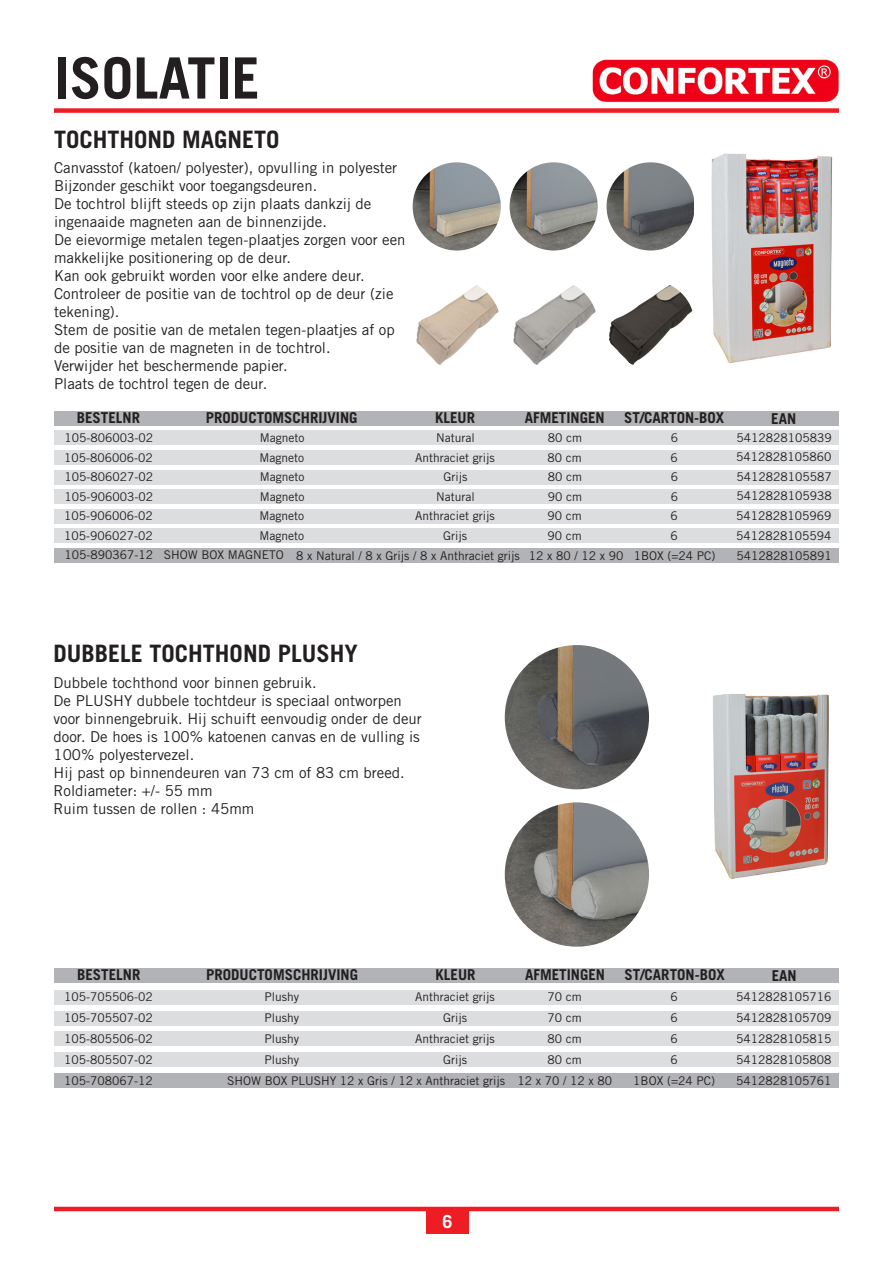
<style>
.page{position:relative;width:893px;height:1263px;background:#fff}
.page>*{position:absolute;margin:0;border:0;box-sizing:border-box;transform-origin:0 0}
.t1{font:700 57px "Trade Gothic LT Std";color:#231f20}
.t2{font:700 24px "Trade Gothic LT Std";color:#231f20}
.t3{font:700 18px "Trade Gothic LT Std";color:#fff}
.t4{font:15px/18px "Trade Gothic LT Std";color:#231f20}
.t5{font:700 15px "Trade Gothic LT Std";color:#231f20}
.t6{font:12px/19.5px "Trade Gothic LT Std";color:#231f20}
</style>
<div class="page">
<img style="left:592px;top:59px;width:247px;height:43px">
<div style="left:54px;top:108px;width:785px;height:5px;background:#ee1d23"></div>
<hr style="left:54px;top:1207px;width:785px;height:4px;background:#ee1d23">
<div style="left:426px;top:1209px;width:43px;height:24px;background:#ee1d23"></div>
<div style="left:54px;top:968px;width:785px;height:15px;background:#b2b3b7"></div>
<div style="left:54px;top:430px;width:785px;height:15px;background:#dcdddf"></div>
<div style="left:54px;top:450px;width:785px;height:15px;background:#dcdddf"></div>
<div style="left:54px;top:489px;width:785px;height:15px;background:#dcdddf"></div>
<div style="left:54px;top:509px;width:785px;height:15px;background:#dcdddf"></div>
<div style="left:54px;top:470px;width:785px;height:14px;background:#dcdddf"></div>
<div style="left:54px;top:528px;width:785px;height:15px;background:#dcdddf"></div>
<div style="left:54px;top:548px;width:785px;height:15px;background:#b2b3b7"></div>
<div style="left:54px;top:1010px;width:785px;height:15px;background:#dcdddf"></div>
<div style="left:54px;top:1052px;width:785px;height:15px;background:#dcdddf"></div>
<div style="left:54px;top:989px;width:785px;height:15px;background:#dcdddf"></div>
<div style="left:54px;top:1031px;width:785px;height:15px;background:#dcdddf"></div>
<div style="left:54px;top:1073px;width:785px;height:15px;background:#b2b3b7"></div>
<div style="left:54px;top:411px;width:785px;height:15px;background:#b2b3b7"></div>
<img style="left:413px;top:162px;width:88px;height:88px;border-radius:44px">
<img style="left:412px;top:280px;width:89px;height:89px;border-radius:44px">
<img style="left:509px;top:280px;width:89px;height:89px;border-radius:44px">
<img style="left:510px;top:162px;width:88px;height:88px;border-radius:44px">
<img style="left:606px;top:280px;width:88px;height:89px;border-radius:44px">
<img style="left:606px;top:162px;width:89px;height:88px;border-radius:44px">
<img style="left:711px;top:153px;width:122px;height:210px">
<img style="left:505px;top:802px;width:144px;height:145px;border-radius:72px">
<img style="left:505px;top:645px;width:144px;height:144px;border-radius:72px">
<img style="left:713px;top:694px;width:116px;height:185px">
<h1 class="t1" style="left:54px;top:43px;width:207px">ISOLATIE</h1>
<h2 class="t2" style="left:54px;top:125px;width:227px">TOCHTHOND MAGNETO</h2>
<p class="t4" style="left:54px;top:159px;width:353px">Canvasstof (katoen/ polyester), opvulling in polyester Bijzonder geschikt voor toegangsdeuren.<br>De tochtrol blijft steeds op zijn plaats dankzij de ingenaaide magneten aan de binnenzijde.<br>De eievormige metalen tegen-plaatjes zorgen voor een makkelijke positionering op de deur.<br>Kan ook gebruikt worden voor elke andere deur.<br>Controleer de positie van de tochtrol op de deur (zie tekening).<br>Stem de positie van de metalen tegen-plaatjes af op de positie van de magneten in de tochtrol.<br>Verwijder het beschermende papier.<br>Plaats de tochtrol tegen de deur.</p>
<p class="t5" style="left:77px;top:409px;width:65px">BESTELNR</p>
<p class="t5" style="left:206px;top:408px;width:153px">PRODUCTOMSCHRIJVING</p>
<p class="t5" style="left:435px;top:408px;width:42px">KLEUR</p>
<p class="t5" style="left:525px;top:408px;width:82px">AFMETINGEN</p>
<p class="t5" style="left:624px;top:409px;width:102px">ST/CARTON-BOX</p>
<p class="t5" style="left:771px;top:409px;width:27px">EAN</p>
<p class="t6" style="left:64px;top:428px;width:91px">105-806003-02<br>105-806006-02</p>
<p class="t6" style="left:64px;top:486px;width:91px">105-906003-02<br>105-906006-02</p>
<p class="t6" style="left:64px;top:467px;width:90px">105-806027-02</p>
<p class="t6" style="left:259px;top:428px;width:47px">Magneto<br>Magneto</p>
<p class="t6" style="left:259px;top:486px;width:47px">Magneto<br>Magneto</p>
<p class="t6" style="left:260px;top:467px;width:46px">Magneto</p>
<p class="t6" style="left:415px;top:428px;width:81px;text-align:center">Natural<br>Anthraciet grijs</p>
<p class="t6" style="left:415px;top:486px;width:81px;text-align:center">Natural<br>Anthraciet grijs</p>
<p class="t6" style="left:444px;top:467px;width:25px">Grijs</p>
<p class="t6" style="left:547px;top:428px;width:36px">80 cm<br>80 cm</p>
<p class="t6" style="left:547px;top:486px;width:36px">90 cm<br>90 cm</p>
<p class="t6" style="left:548px;top:467px;width:36px">80 cm</p>
<p class="t6" style="left:671px;top:428px;width:9px">6<br>6</p>
<p class="t6" style="left:671px;top:486px;width:9px">6<br>6</p>
<p class="t6" style="left:671px;top:467px;width:9px">6</p>
<p class="t6" style="left:736px;top:427px;width:97px">5412828105839<br>5412828105860</p>
<p class="t6" style="left:736px;top:486px;width:97px">5412828105938<br>5412828105969</p>
<p class="t6" style="left:736px;top:467px;width:97px">5412828105587</p>
<p class="t6" style="left:443px;top:526px;width:25px">Grijs</p>
<p class="t6" style="left:547px;top:526px;width:36px">90 cm</p>
<p class="t6" style="left:64px;top:526px;width:90px">105-906027-02</p>
<p class="t6" style="left:64px;top:525px;width:653px;text-indent:195px">Magneto<br>105-890367-12 SHOW BOX MAGNETO 8 x Natural / 8 x Grijs / 8 x Anthraciet grijs 12 x 80 / 12 x 90 1BOX (=24 PC)</p>
<p class="t6" style="left:671px;top:526px;width:9px">6</p>
<p class="t6" style="left:736px;top:526px;width:97px">5412828105594</p>
<p class="t6" style="left:736px;top:545px;width:97px">5412828105891</p>
<h2 class="t2" style="left:54px;top:639px;width:306px">DUBBELE TOCHTHOND PLUSHY</h2>
<p class="t4" style="left:54px;top:673px;width:370px">Dubbele tochthond voor binnen gebruik.<br>De PLUSHY dubbele tochtdeur is speciaal ontworpen voor binnengebruik. Hij schuift eenvoudig onder de deur door. De hoes is 100% katoenen canvas en de vulling is 100% polyestervezel.<br>Hij past op binnendeuren van 73 cm of 83 cm breed.<br>Roldiameter: +/- 55 mm<br>Ruim tussen de rollen : 45mm</p>
<p class="t5" style="left:77px;top:966px;width:65px">BESTELNR</p>
<p class="t5" style="left:206px;top:965px;width:153px">PRODUCTOMSCHRIJVING</p>
<p class="t5" style="left:436px;top:965px;width:42px">KLEUR</p>
<p class="t5" style="left:525px;top:965px;width:82px">AFMETINGEN</p>
<p class="t5" style="left:625px;top:966px;width:102px">ST/CARTON-BOX</p>
<p class="t5" style="left:772px;top:966px;width:27px">EAN</p>
<p class="t6" style="left:64px;top:987px;width:90px">105-705506-02</p>
<p class="t6" style="left:64px;top:1029px;width:90px">105-805506-02</p>
<p class="t6" style="left:64px;top:1008px;width:90px">105-705507-02</p>
<p class="t6" style="left:64px;top:1050px;width:90px">105-805507-02</p>
<p class="t6" style="left:264px;top:987px;width:36px">Plushy</p>
<p class="t6" style="left:264px;top:1029px;width:36px">Plushy</p>
<p class="t6" style="left:264px;top:1008px;width:36px">Plushy</p>
<p class="t6" style="left:264px;top:1050px;width:36px">Plushy</p>
<p class="t6" style="left:415px;top:987px;width:81px">Anthraciet grijs</p>
<p class="t6" style="left:415px;top:1029px;width:81px">Anthraciet grijs</p>
<p class="t6" style="left:443px;top:1008px;width:25px">Grijs</p>
<p class="t6" style="left:443px;top:1050px;width:25px">Grijs</p>
<p class="t6" style="left:547px;top:987px;width:36px">70 cm</p>
<p class="t6" style="left:547px;top:1029px;width:36px">80 cm</p>
<p class="t6" style="left:547px;top:1008px;width:36px">70 cm</p>
<p class="t6" style="left:547px;top:1050px;width:36px">80 cm</p>
<p class="t6" style="left:671px;top:987px;width:9px">6</p>
<p class="t6" style="left:671px;top:1029px;width:9px">6</p>
<p class="t6" style="left:671px;top:1008px;width:9px">6</p>
<p class="t6" style="left:671px;top:1050px;width:9px">6</p>
<p class="t6" style="left:736px;top:987px;width:97px">5412828105716</p>
<p class="t6" style="left:736px;top:1029px;width:97px">5412828105815</p>
<p class="t6" style="left:736px;top:1007px;width:97px">5412828105709</p>
<p class="t6" style="left:736px;top:1049px;width:97px">5412828105808</p>
<p class="t6" style="left:64px;top:1071px;width:90px">105-708067-12</p>
<p class="t6" style="left:227px;top:1071px;width:386px">SHOW BOX PLUSHY 12 x Gris / 12 x Anthraciet grijs 12 x 70 / 12 x 80</p>
<p class="t6" style="left:633px;top:1071px;width:83px">1BOX (=24 PC)</p>
<p class="t6" style="left:736px;top:1071px;width:97px">5412828105761</p>
<p class="t3" style="left:442px;top:1210px;width:12px">6</p>
</div>
